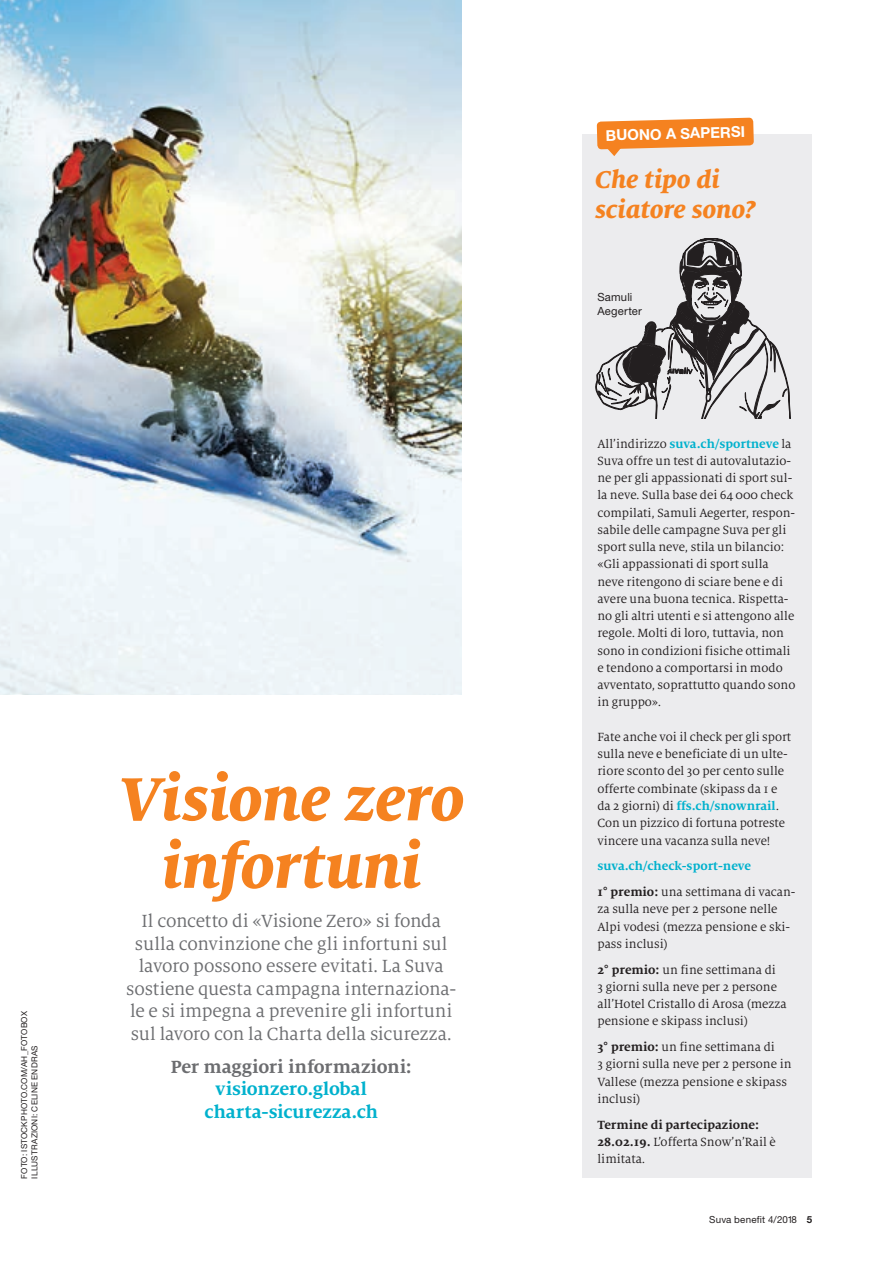
<style>
.page{position:relative;width:893px;height:1263px;background:#fff}
.page>*{position:absolute;margin:0;border:0;box-sizing:border-box;transform-origin:0 0}
.box_titel_gross{font:italic 800 67.5px/67.5px "Milo Serif Pro";letter-spacing:-.01em;color:#f58220;text-align:center}
.box_titel_gross-2{font:italic 800 27px/30px "Milo Serif Pro";letter-spacing:-.005em;color:#f58220}
.box_titel_gross-3{font:19.5px/22.5px "Milo Serif Pro";letter-spacing:-.01em;color:#6c6d70;text-align:center}
.box_titel_gross-4{font:700 19.5px/22.5px "Milo Serif Pro";letter-spacing:-.005em;color:#6c6d70;text-align:center}
.box_titel_gross-5{font:700 19.5px "Milo Serif Pro";color:#00b1cd}
.t1{font:700 15px "Helvetica Neue LT Std";color:#fff}
.lauftext_linksbündig{font:13.2px/17.2px "Milo Serif Pro";color:#231f20}
.lauftext_linksbündig-2{font:700 13.2px/17.2px "Milo Serif Pro";color:#231f20}
.lauftext_linksbündig-3{font:700 13.2px "Milo Serif Pro";color:#00b1cd}
.legende{font:11.25px/14.2px "Helvetica Neue LT Std";letter-spacing:.015em;color:#231f20}
.t2{font:9.75px "Helvetica Neue LT Std";letter-spacing:.02em;color:#231f20}
.byline{font:8.25px "Helvetica Neue LT Std";letter-spacing:.02em;color:#231f20}
.s1{color:#00b1cd}
.s2{font-weight:700;color:#00b1cd}
.s3{font-weight:700}
.s4{font-weight:400}
</style>
<div class="page">
<div style="left:583px;top:134px;width:229px;height:1044px;background:#ececee"></div>
<img style="left:0;top:0;width:461px;height:695px">
<svg style="left:596px;top:238px;width:195px;height:181px"></svg>
<svg style="left:597px;top:118px;width:157px;height:38px"></svg>
<p class="byline" style="left:19px;top:1178px;width:169px;rotate:-90deg">FOTO: ISTOCKPHOTO.COM/AH_FOTOBOX</p>
<p class="byline" style="left:30px;top:1178px;width:134px;rotate:-90deg">ILLUSTRAZIONI: CELINE ENDRAS</p>
<p class="box_titel_gross" style="left:118px;top:764px;width:348px">Visione zero infortuni</p>
<p class="box_titel_gross-3" style="left:126px;top:910px;width:332px">Il concetto di «Visione Zero» si fonda sulla convinzione che gli infortuni sul lavoro possono essere evitati. La Suva sostiene questa campagna internaziona&shy;le e si impegna a prevenire gli infortuni sul lavoro con la Charta della sicurezza.</p>
<p class="box_titel_gross-4" style="left:171px;top:1055px;width:243px">Per maggiori informazioni: <span class="s1">visionzero.global</span></p>
<p class="box_titel_gross-5" style="left:204px;top:1100px;width:175px">charta-sicurezza.ch</p>
<p class="t1" style="left:605px;top:127px;width:141px;rotate:-2deg">BUONO A SAPERSI</p>
<p class="box_titel_gross-2" style="left:595px;top:164px;width:162px">Che tipo di sciatore sono?</p>
<p class="legende" style="left:597px;top:289px;width:46px">Samuli<br>Aegerter</p>
<p class="lauftext_linksbündig" style="left:597px;top:435px;width:199px">All’indirizzo <span class="s2">suva.ch/sportneve</span> la Suva offre un test di autovalutazio&shy;ne per gli appassionati di sport sul&shy;la neve. Sulla base dei 64000 check compilati, Samuli Aegerter, respon&shy;sabile delle campagne Suva per gli sport sulla neve, stila un bilancio: «Gli appassionati di sport sulla neve ritengono di sciare bene e di avere una buona tecnica. Rispetta&shy;no gli altri utenti e si attengono alle regole. Molti di loro, tuttavia, non sono in condizioni fisiche ottimali e tendono a comportarsi in modo avventato, soprattutto quando sono in gruppo».</p>
<p class="lauftext_linksbündig" style="left:597px;top:728px;width:195px">Fate anche voi il check per gli sport sulla neve e beneficiate di un ulte&shy;riore sconto del 30 per cento sulle offerte combinate (skipass da 1 e da 2 giorni) di <span class="s2">ffs.ch/snownrail</span>.<br>Con un pizzico di fortuna potreste vincere una vacanza sulla neve!</p>
<p class="lauftext_linksbündig-3" style="left:597px;top:858px;width:155px">suva.ch/check-sport-neve</p>
<p class="lauftext_linksbündig" style="left:597px;top:883px;width:200px"><span class="s3">1° premio:</span> una settimana di vacan&shy;za sulla neve per 2 persone nelle<br>Alpi vodesi (mezza pensione e ski&shy;pass inclusi)</p>
<p class="lauftext_linksbündig" style="left:597px;top:961px;width:191px"><span class="s3">2° premio:</span> un fine settimana di<br>3 giorni sulla neve per 2 persone all’Hotel Cristallo di Arosa (mezza pensione e skipass inclusi)</p>
<p class="lauftext_linksbündig" style="left:597px;top:1038px;width:196px"><span class="s3">3° premio:</span> un fine settimana di<br>3 giorni sulla neve per 2 persone in<br>Vallese (mezza pensione e skipass inclusi)</p>
<p class="lauftext_linksbündig-2" style="left:597px;top:1116px;width:180px">Termine di partecipazione:<br>28.02.19. <span class="s4">L’offerta Snow’n’Rail è limitata.</span></p>
<p class="t2" style="left:709px;top:1213px;width:104px">Suva benefit 4/2018 <span class="s3">5</span></p>
</div>
